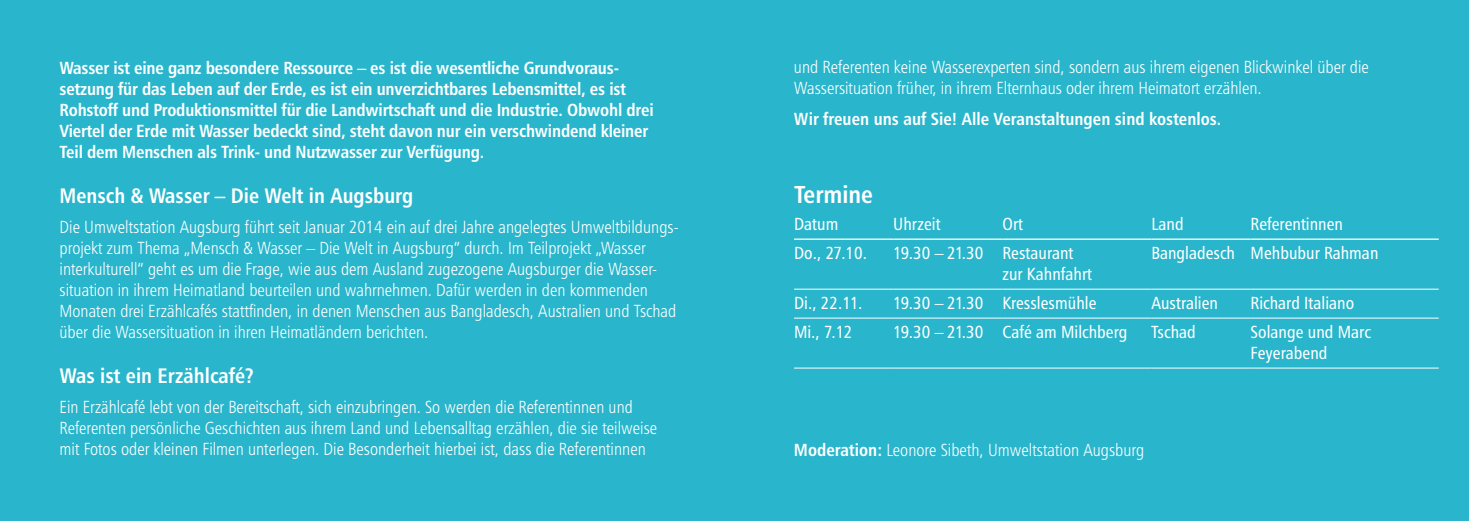
<style>
.page{position:relative;width:1469px;height:521px;background:#fff}
.page>*{position:absolute;margin:0;border:0;box-sizing:border-box;transform-origin:0 0}
.t1{font:24.5px "Humanist 777 BT Bold Condensed B";color:#fff}
.t2{font:21px "Humanist 777 BT Bold Condensed B";color:#fff}
.t3{font:17.5px/21px "Humanist 777 BT Light Condensed B";color:#fff}
.t4{font:17.5px/21px "Humanist 777 BT Bold Condensed B";letter-spacing:-.01em;color:#fff}
.t5{font:17.5px/21px "Humanist 777 BT Roman Condensed B";color:#fff}
.s1{font-family:"Humanist 777 BT Bold Condensed B"}
</style>
<div class="page">
<div style="left:0;top:0;width:1468px;height:521px;background:#29b6cc"></div>
<hr style="left:794px;top:289px;width:99px;height:1px;background:#fff">
<hr style="left:893px;top:289px;width:109px;height:1px;background:#fff">
<hr style="left:1002px;top:289px;width:149px;height:1px;background:#fff">
<hr style="left:1151px;top:289px;width:99px;height:1px;background:#fff">
<hr style="left:1250px;top:289px;width:188px;height:1px;background:#fff">
<hr style="left:794px;top:318px;width:99px;height:1px;background:#fff">
<hr style="left:893px;top:318px;width:109px;height:1px;background:#fff">
<hr style="left:1002px;top:318px;width:149px;height:1px;background:#fff">
<hr style="left:1151px;top:318px;width:99px;height:1px;background:#fff">
<hr style="left:1250px;top:318px;width:188px;height:1px;background:#fff">
<hr style="left:794px;top:368px;width:99px;height:1px;background:#fff">
<hr style="left:893px;top:368px;width:109px;height:1px;background:#fff">
<hr style="left:1002px;top:368px;width:149px;height:1px;background:#fff">
<hr style="left:1151px;top:368px;width:99px;height:1px;background:#fff">
<hr style="left:1250px;top:368px;width:188px;height:1px;background:#fff">
<hr style="left:794px;top:238px;width:99px;height:2px;background:#fff">
<hr style="left:893px;top:238px;width:109px;height:2px;background:#fff">
<hr style="left:1002px;top:238px;width:149px;height:2px;background:#fff">
<hr style="left:1151px;top:238px;width:99px;height:2px;background:#fff">
<hr style="left:1250px;top:238px;width:188px;height:2px;background:#fff">
<p class="t4" style="left:60px;top:57px;width:595px">Wasser ist eine ganz besondere Ressource – es ist die wesentliche Grundvoraus&shy;setzung für das Leben auf der Erde, es ist ein unverzichtbares Lebensmittel, es ist Rohstoff und Produktionsmittel für die Landwirtschaft und die Industrie. Obwohl drei Viertel der Erde mit Wasser bedeckt sind, steht davon nur ein verschwindend kleiner Teil dem Menschen als Trink- und Nutzwasser zur Verfügung.</p>
<p class="t2" style="left:60px;top:183px;width:355px">Mensch &amp; Wasser – Die Welt in Augsburg</p>
<p class="t3" style="left:60px;top:216px;width:620px">Die Umweltstation Augsburg führt seit Januar 2014 ein auf drei Jahre angelegtes Umweltbildungs&shy;projekt zum Thema „Mensch &amp; Wasser – Die Welt in Augsburg“ durch. Im Teilprojekt „Wasser interkulturell“ geht es um die Frage, wie aus dem Ausland zugezogene Augsburger die Wasser&shy;situation in ihrem Heimatland beurteilen und wahrnehmen. Dafür werden in den kommenden Monaten drei Erzählcafés stattfinden, in denen Menschen aus Bangladesch, Australien und Tschad über die Wassersituation in ihren Heimatländern berichten.</p>
<p class="t2" style="left:60px;top:363px;width:196px">Was ist ein Erzählcafé?</p>
<p class="t3" style="left:60px;top:396px;width:599px">Ein Erzählcafé lebt von der Bereitschaft, sich einzubringen. So werden die Referentinnen und<br>Referenten persönliche Geschichten aus ihrem Land und Lebensalltag erzählen, die sie teilweise mit Fotos oder kleinen Filmen unterlegen. Die Besonderheit hierbei ist, dass die Referentinnen</p>
<p class="t3" style="left:794px;top:56px;width:576px">und Referenten keine Wasserexperten sind, sondern aus ihrem eigenen Blickwinkel über die<br>Wassersituation früher, in ihrem Elternhaus oder ihrem Heimatort erzählen.</p>
<p class="t4" style="left:794px;top:108px;width:429px">Wir freuen uns auf Sie! Alle Veranstaltungen sind kostenlos.</p>
<h1 class="t1" style="left:794px;top:179px;width:81px">Termine</h1>
<p class="t5" style="left:794px;top:213px;width:46px">Datum</p>
<p class="t5" style="left:893px;top:213px;width:49px">Uhrzeit</p>
<p class="t5" style="left:1002px;top:213px;width:22px">Ort</p>
<p class="t5" style="left:1151px;top:213px;width:34px">Land</p>
<p class="t5" style="left:1250px;top:213px;width:94px">Referentinnen</p>
<p class="t5" style="left:794px;top:242px;width:75px">Do., 27.10.</p>
<p class="t5" style="left:1002px;top:242px;width:91px;text-indent:-109px">19.30 – 21.30 Restaurant zur Kahnfahrt</p>
<p class="t5" style="left:1151px;top:242px;width:229px">Bangladesch Mehbubur Rahman</p>
<p class="t5" style="left:794px;top:292px;width:70px">Di., 22.11.</p>
<p class="t5" style="left:893px;top:292px;width:205px">19.30 – 21.30 Kresslesmühle</p>
<p class="t5" style="left:1151px;top:292px;width:68px">Australien</p>
<p class="t5" style="left:1250px;top:292px;width:105px">Richard Italiano</p>
<p class="t5" style="left:794px;top:321px;width:60px">Mi., 7.12</p>
<p class="t5" style="left:893px;top:321px;width:236px">19.30 – 21.30 Café am Milchberg</p>
<p class="t5" style="left:1151px;top:321px;width:46px">Tschad</p>
<p class="t5" style="left:1250px;top:321px;width:122px">Solange und Marc<br>Feyerabend</p>
<p class="t3" style="left:794px;top:440px;width:352px"><span class="s1">Moderation:</span> Leonore Sibeth, Umweltstation Augsburg</p>
</div>
